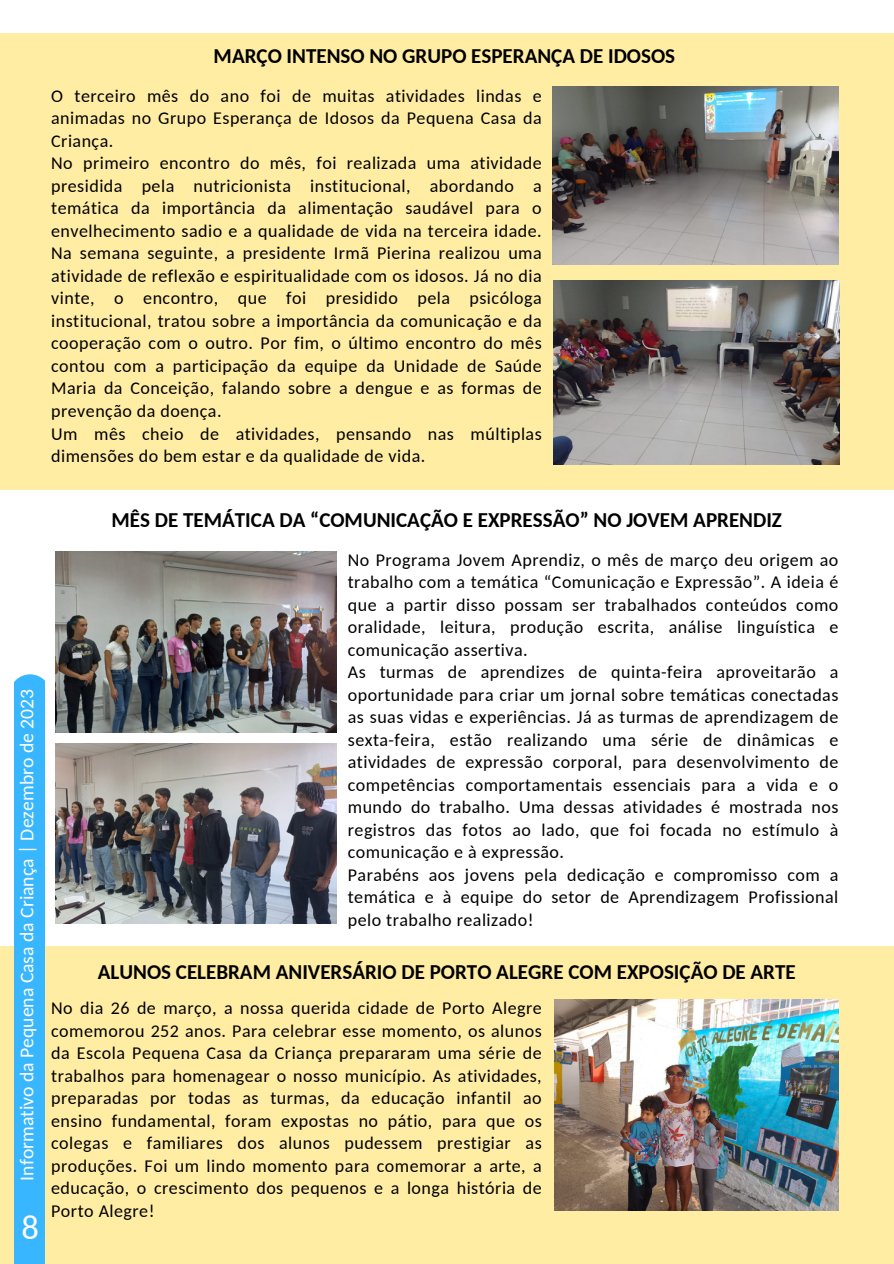
<style>
.page{position:relative;width:894px;height:1264px;background:#fff}
.page>*{position:absolute;margin:0;border:0;box-sizing:border-box;transform-origin:0 0}
.t1{font:34.5px "Carlito";color:#fff}
.t2{font:700 21px "Carlito";color:#000}
.t3{font:19.65px "Carlito";color:#fff}
.t4{font:18px/22.5px "Carlito";letter-spacing:.025em;color:#000;text-align:justify}
</style>
<div class="page">
<div style="left:0;top:945px;width:893px;height:318px;background:#ffeda4"></div>
<div style="left:14px;top:674px;width:30px;height:589px;background:#38b6ff"></div>
<div style="left:0;top:33px;width:893px;height:457px;background:#ffeda4"></div>
<img style="left:552px;top:87px;width:286px;height:178px">
<img style="left:553px;top:280px;width:286px;height:184px">
<img style="left:55px;top:552px;width:282px;height:180px">
<img style="left:55px;top:743px;width:282px;height:180px">
<img style="left:554px;top:999px;width:284px;height:211px">
<p class="t2" style="left:213px;top:47px;width:463px">MARÇO INTENSO NO GRUPO ESPERANÇA DE IDOSOS</p>
<p class="t4" style="left:51px;top:86px;width:492px">O terceiro mês do ano foi de muitas atividades lindas e animadas no Grupo Esperança de Idosos da Pequena Casa da Criança.</p>
<p class="t4" style="left:51px;top:154px;width:492px">No primeiro encontro do mês, foi realizada uma atividade presidida pela nutricionista institucional, abordando a temática da importância da alimentação saudável para o envelhecimento sadio e a qualidade de vida na terceira idade.<br>Na semana seguinte, a presidente Irmã Pierina realizou uma atividade de reflexão e espiritualidade com os idosos. Já no dia vinte, o encontro, que foi presidido pela psicóloga institucional, tratou sobre a importância da comunicação e da cooperação com o outro. Por fim, o último encontro do mês contou com a participação da equipe da Unidade de Saúde Maria da Conceição, falando sobre a dengue e as formas de prevenção da doença.</p>
<h1 class="t4" style="left:51px;top:424px;width:492px">Um mês cheio de atividades, pensando nas múltiplas dimensões do bem estar e da qualidade de vida.</h1>
<p class="t3" style="left:19px;top:1180px;width:493px;rotate:-90deg">Informativo da Pequena Casa da Criança | Dezembro de 2023</p>
<h1 class="t1" style="left:21px;top:1212px;width:19px">8</h1>
<h2 class="t2" style="left:112px;top:511px;width:671px">MÊS DE TEMÁTICA DA “COMUNICAÇÃO E EXPRESSÃO” NO JOVEM APRENDIZ</h2>
<p class="t4" style="left:348px;top:550px;width:492px">No Programa Jovem Aprendiz, o mês de março deu origem ao trabalho com a temática “Comunicação e Expressão”. A ideia é que a partir disso possam ser trabalhados conteúdos como oralidade, leitura, produção escrita, análise linguística e comunicação assertiva.</p>
<p class="t4" style="left:348px;top:662px;width:492px">As turmas de aprendizes de quinta-feira aproveitarão a oportunidade para criar um jornal sobre temáticas conectadas as suas vidas e experiências. Já as turmas de aprendizagem de sexta-feira, estão realizando uma série de dinâmicas e atividades de expressão corporal, para desenvolvimento de competências comportamentais essenciais para a vida e o mundo do trabalho. Uma dessas atividades é mostrada nos registros das fotos ao lado, que foi focada no estímulo à comunicação e à expressão.</p>
<p class="t4" style="left:348px;top:865px;width:492px">Parabéns aos jovens pela dedicação e compromisso com a temática e à equipe do setor de Aprendizagem Profissional pelo trabalho realizado!</p>
<h1 class="t2" style="left:98px;top:963px;width:699px">ALUNOS CELEBRAM ANIVERSÁRIO DE PORTO ALEGRE COM EXPOSIÇÃO DE ARTE</h1>
<p class="t4" style="left:51px;top:998px;width:492px">No dia 26 de março, a nossa querida cidade de Porto Alegre comemorou 252 anos. Para celebrar esse momento, os alunos da Escola Pequena Casa da Criança prepararam uma série de trabalhos para homenagear o nosso município. As atividades, preparadas por todas as turmas, da educação infantil ao ensino fundamental, foram expostas no pátio, para que os colegas e familiares dos alunos pudessem prestigiar as produções. Foi um lindo momento para comemorar a arte, a educação, o crescimento dos pequenos e a longa história de Porto Alegre!</p>
</div>
